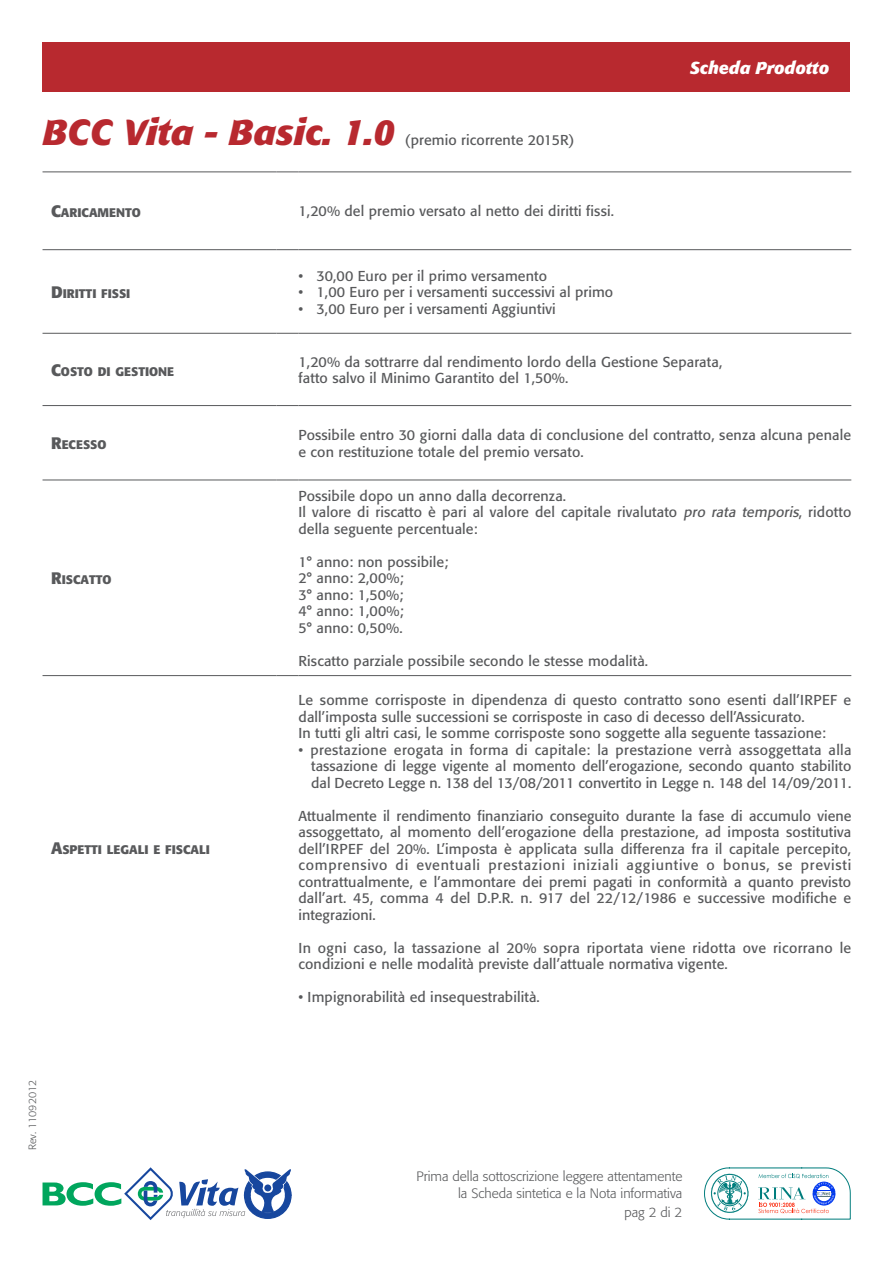
<style>
.page{position:relative;width:893px;height:1263px;background:#fff}
.page>*{position:absolute;margin:0;border:0;box-sizing:border-box;transform-origin:0 0}
.t1{font:italic 700 36px "Formatangram";color:#b8292f}
.t2{font:italic 700 17.25px "Formatangram";color:#fff}
.t3{font:14.25px/16.5px "Formata";letter-spacing:.01em;color:#58595b}
.t4{font:300 13.5px/16.5px "Formata";color:#58595b;text-align:right}
.t5{font:700 12.3px "Formata";color:#58595b}
.t6{font:300 10.5px "Formata";color:#58595b}
.s1{font-size:16.5px}
.s2{font-style:italic}
</style>
<div class="page">
<div style="left:43px;top:43px;width:807px;height:49px;background:#b8292f"></div>
<svg style="left:43px;top:1167px;width:249px;height:53px"></svg>
<svg style="left:704px;top:1168px;width:146px;height:51px"></svg>
<hr style="left:43px;top:171px;width:233px;height:1px;background:#58595b">
<svg style="left:276px;top:171px;width:23px;height:1px"></svg>
<hr style="left:299px;top:171px;width:552px;height:1px;background:#58595b">
<hr style="left:43px;top:249px;width:233px;height:1px;background:#58595b">
<svg style="left:276px;top:249px;width:23px;height:1px"></svg>
<hr style="left:299px;top:249px;width:552px;height:1px;background:#58595b">
<hr style="left:43px;top:333px;width:233px;height:1px;background:#58595b">
<svg style="left:276px;top:333px;width:23px;height:1px"></svg>
<hr style="left:299px;top:333px;width:552px;height:1px;background:#58595b">
<hr style="left:43px;top:405px;width:233px;height:1px;background:#58595b">
<svg style="left:276px;top:405px;width:23px;height:1px"></svg>
<hr style="left:299px;top:405px;width:552px;height:1px;background:#58595b">
<hr style="left:43px;top:480px;width:233px;height:1px;background:#58595b">
<svg style="left:276px;top:480px;width:23px;height:1px"></svg>
<hr style="left:299px;top:480px;width:552px;height:1px;background:#58595b">
<hr style="left:43px;top:675px;width:233px;height:1px;background:#58595b">
<svg style="left:276px;top:675px;width:23px;height:1px"></svg>
<hr style="left:299px;top:675px;width:552px;height:1px;background:#58595b">
<h1 class="t1" style="left:43px;top:105px;width:353px">BCC Vita - Basic. 1.0</h1>
<p class="t3" style="left:405px;top:132px;width:171px">(premio ricorrente 2015R)</p>
<p class="t5" style="left:51px;top:205px;width:91px"><span class="s1">C</span>ARICAMENTO</p>
<p class="t3" style="left:299px;top:203px;width:317px">1,20% del premio versato al netto dei diritti fissi.</p>
<p class="t5" style="left:51px;top:286px;width:81px"><span class="s1">D</span>IRITTI FISSI</p>
<p class="t3" style="left:299px;top:267px;width:250px">• 30,00 Euro per il primo versamento</p>
<p class="t3" style="left:299px;top:284px;width:316px">• 1,00 Euro per i versamenti successivi al primo</p>
<p class="t3" style="left:299px;top:300px;width:259px">• 3,00 Euro per i versamenti Aggiuntivi</p>
<p class="t2" style="left:690px;top:55px;width:141px">Scheda Prodotto</p>
<p class="t5" style="left:51px;top:364px;width:125px"><span class="s1">C</span>OSTO DI GESTIONE</p>
<p class="t3" style="left:299px;top:353px;width:425px">1,20% da sottrarre dal rendimento lordo della Gestione Separata, fatto salvo il Minimo Garantito del 1,50%.</p>
<p class="t5" style="left:51px;top:437px;width:57px"><span class="s1">R</span>ECESSO</p>
<p class="t3" style="left:298px;top:427px;width:554px">Possibile entro 30 giorni dalla data di conclusione del contratto, senza alcuna penale e con restituzione totale del premio versato.</p>
<p class="t5" style="left:51px;top:572px;width:62px"><span class="s1">R</span>ISCATTO</p>
<p class="t5" style="left:51px;top:842px;width:160px"><span class="s1">A</span>SPETTI LEGALI E FISCALI</p>
<p class="t6" style="left:26px;top:1150px;width:72px;rotate:-90deg">Rev. 11092012</p>
<p class="t3" style="left:299px;top:488px;width:554px">Possibile dopo un anno dalla decorrenza.<br>Il valore di riscatto è pari al valore del capitale rivalutato <span class="s2">pro rata temporis</span>, ridotto della seguente percentuale:</p>
<p class="t3" style="left:299px;top:554px;width:151px">1° anno: non possibile;<br>2° anno: 2,00%;<br>3° anno: 1,50%;<br>4° anno: 1,00%;<br>5° anno: 0,50%.</p>
<p class="t3" style="left:299px;top:653px;width:351px">Riscatto parziale possibile secondo le stesse modalità.</p>
<p class="t3" style="left:299px;top:692px;width:554px">Le somme corrisposte in dipendenza di questo contratto sono esenti dall’IRPEF e dall’imposta sulle successioni se corrisposte in caso di decesso dell’Assicurato.<br>In tutti gli altri casi, le somme corrisposte sono soggette alla seguente tassazione:</p>
<p class="t3" style="left:311px;top:741px;width:542px;text-align:justify;text-indent:-13px">• prestazione erogata in forma di capitale: la prestazione verrà assoggettata alla tassazione di legge vigente al momento dell’erogazione, secondo quanto stabilito dal Decreto Legge n. 138 del 13/08/2011 convertito in Legge n. 148 del 14/09/2011.</p>
<p class="t3" style="left:298px;top:807px;width:555px;text-align:justify">Attualmente il rendimento finanziario conseguito durante la fase di accumulo viene assoggettato, al momento dell’erogazione della prestazione, ad imposta sostitutiva dell’IRPEF del 20%. L’imposta è applicata sulla differenza fra il capitale percepito, comprensivo di eventuali prestazioni iniziali aggiuntive o bonus, se previsti contrattualmente, e l’ammontare dei premi pagati in conformità a quanto previsto dall’art. 45, comma 4 del D.P.R. n. 917 del 22/12/1986 e successive modifiche e integrazioni.</p>
<p class="t3" style="left:298px;top:939px;width:554px">In ogni caso, la tassazione al 20% sopra riportata viene ridotta ove ricorrano le condizioni e nelle modalità previste dall’attuale normativa vigente.</p>
<p class="t3" style="left:298px;top:989px;width:243px">• Impignorabilità ed insequestrabilità.</p>
<p class="t4" style="left:417px;top:1168px;width:267px">Prima della sottoscrizione leggere attentamente la Scheda sintetica e la Nota informativa</p>
<p class="t4" style="left:624px;top:1204px;width:59px">pag 2 di 2</p>
</div>
